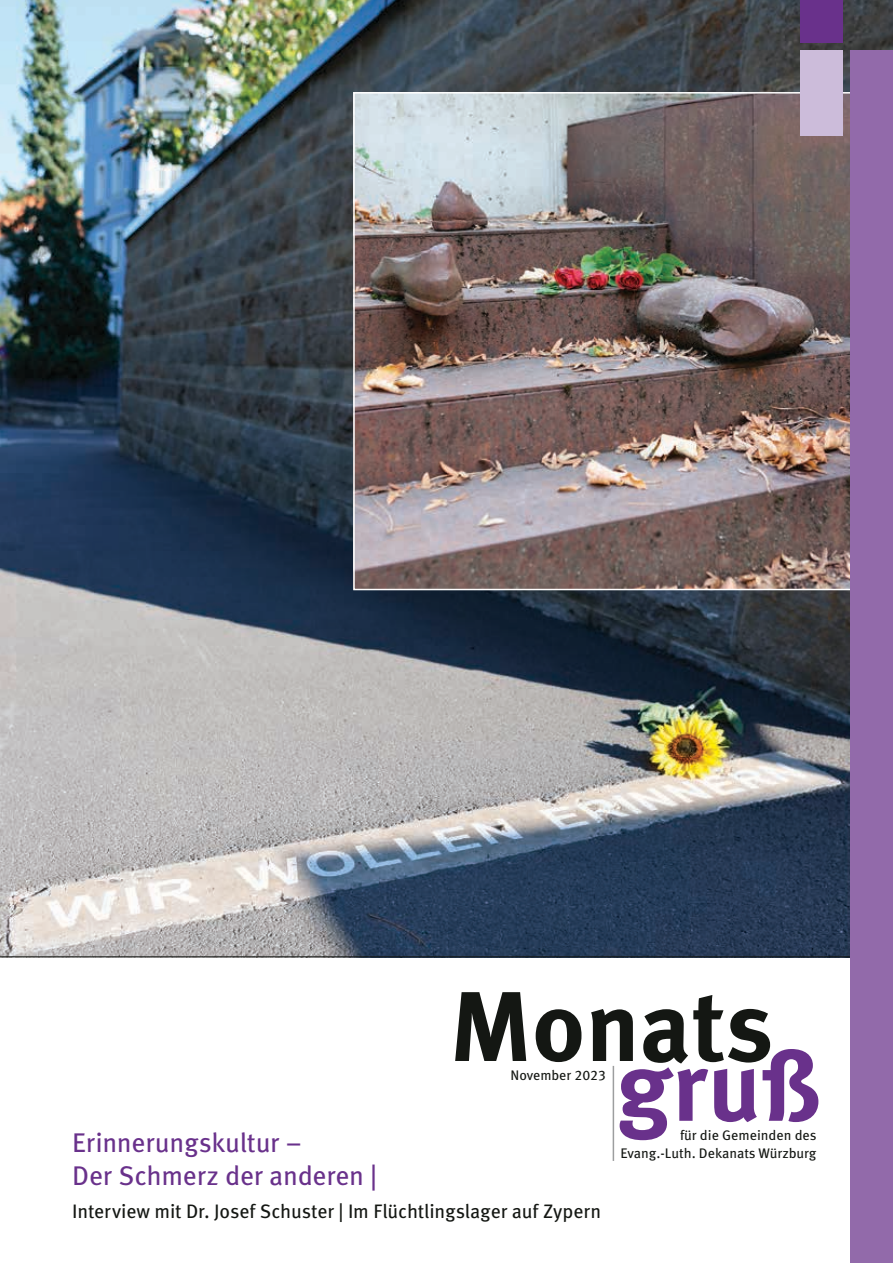
<style>
.page{position:relative;width:893px;height:1263px;background:#fff}
.page>*{position:absolute;margin:0;border:0;box-sizing:border-box;transform-origin:0 0}
.t1{font:700 99px "Meta Pro";color:#141713}
.t2{font:700 99px "Meta Pro";color:#69318b}
.t3{font:27px/33px "Meta Pro";color:#69318b}
.t4{font:19.5px "Meta Pro";letter-spacing:-.005em;color:#141713}
.t5{font:13.8px/18px "Meta Pro";letter-spacing:-.005em;color:#141713;text-align:right}
</style>
<div class="page">
<img style="left:0;top:0;width:893px;height:956px">
<img style="left:353px;top:92px;width:497px;height:498px">
<hr style="left:0;top:956px;width:850px;height:1px;background:#141713">
<hr style="left:613px;top:1066px;width:1px;height:95px;background:#9d9e9f">
<div style="left:850px;top:51px;width:43px;height:1212px;background:#926aaa"></div>
<div style="left:800px;top:0;width:42px;height:43px;background:#69318b"></div>
<div style="left:800px;top:51px;width:42px;height:85px;background:#ccbcda"></div>
<h1 class="t1" style="left:450px;top:949px;width:325px">Monats</h1>
<h1 class="t2" style="left:616px;top:1009px;width:207px">gruß</h1>
<p class="t5" style="left:510px;top:1065px;width:97px">November 2023</p>
<p class="t5" style="left:620px;top:1125px;width:198px">für die Gemeinden des<br>Evang.-Luth. Dekanats Würzburg</p>
<h2 class="t3" style="left:72px;top:1124px;width:307px">Erinnerungskultur –<br>Der Schmerz der anderen |</h2>
<h3 class="t4" style="left:72px;top:1196px;width:531px">Interview mit Dr. Josef Schuster | Im Flüchtlingslager auf Zypern</h3>
</div>
